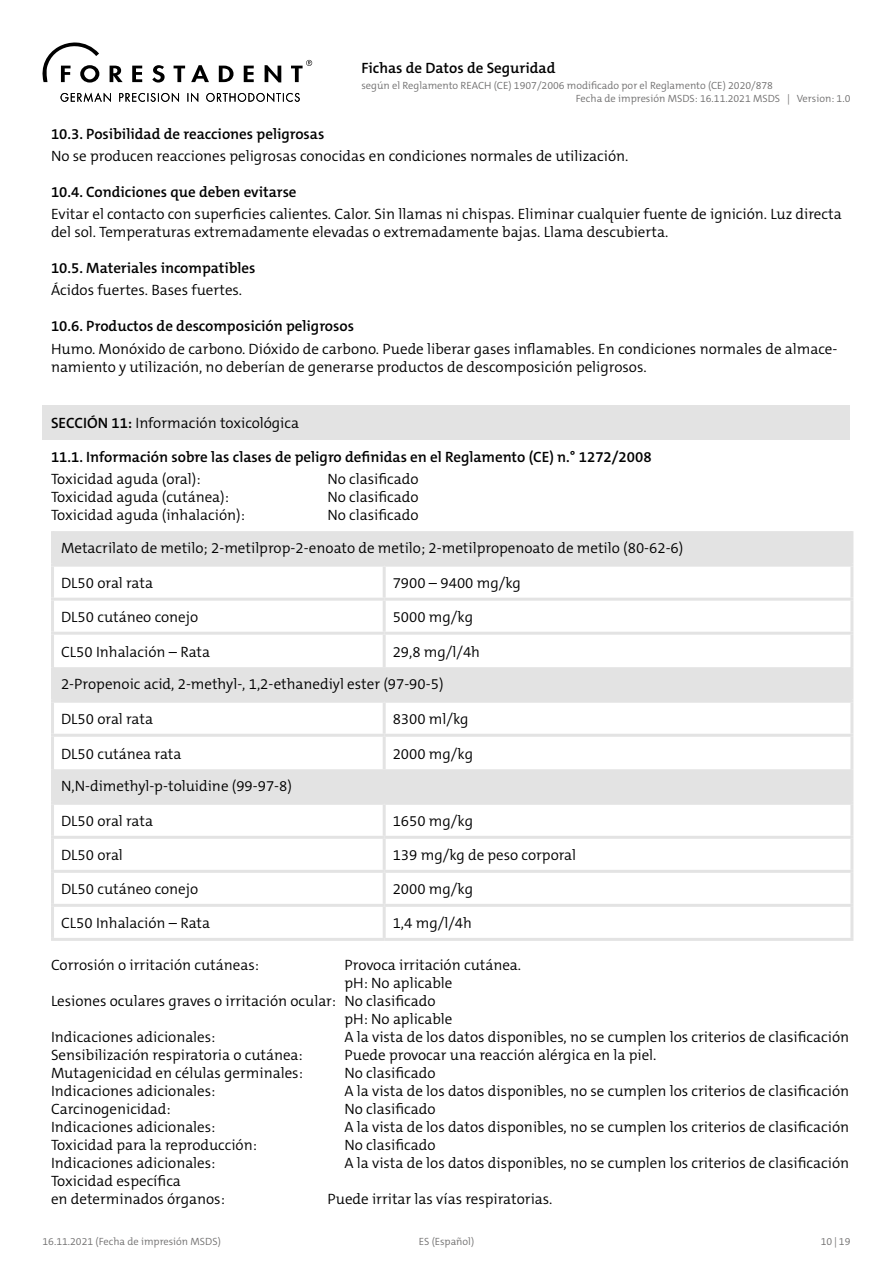
<style>
.page{position:relative;width:893px;height:1263px;background:#fff}
.page>*{position:absolute;margin:0;border:0;box-sizing:border-box;transform-origin:0 0}
.t1{font:300 15px/18px "The Mix C5";color:#000}
.t2{font:600 15px "The Mix C5";color:#000}
.t3{font:300 10.5px/12.6px "The Mix C5";color:#706f6f}
.s1{font-weight:600}
</style>
<div class="page">
<svg style="left:110px;top:66px;width:13px;height:16px"></svg>
<svg style="left:132px;top:66px;width:10px;height:16px"></svg>
<svg style="left:152px;top:65px;width:13px;height:18px"></svg>
<svg style="left:174px;top:66px;width:11px;height:16px"></svg>
<svg style="left:191px;top:65px;width:18px;height:17px"></svg>
<svg style="left:219px;top:66px;width:15px;height:16px"></svg>
<svg style="left:244px;top:66px;width:10px;height:16px"></svg>
<svg style="left:265px;top:65px;width:16px;height:17px"></svg>
<svg style="left:291px;top:60px;width:21px;height:22px"></svg>
<svg style="left:43px;top:43px;width:56px;height:40px"></svg>
<svg style="left:61px;top:93px;width:239px;height:9px"></svg>
<div style="left:43px;top:405px;width:807px;height:34px;background:#e3e3e3"></div>
<svg style="left:54px;top:531px;width:796px;height:271px"></svg>
<hr style="left:850px;top:531px;width:3px;height:33px;background:#e3e3e3">
<hr style="left:850px;top:667px;width:3px;height:33px;background:#e3e3e3">
<hr style="left:850px;top:769px;width:3px;height:33px;background:#e3e3e3">
<hr style="left:51px;top:531px;width:3px;height:33px;background:#e3e3e3">
<hr style="left:51px;top:567px;width:3px;height:31px;background:#e3e3e3">
<hr style="left:850px;top:567px;width:3px;height:31px;background:#e3e3e3">
<hr style="left:51px;top:601px;width:3px;height:31px;background:#e3e3e3">
<hr style="left:850px;top:601px;width:3px;height:31px;background:#e3e3e3">
<hr style="left:51px;top:635px;width:3px;height:32px;background:#e3e3e3">
<hr style="left:850px;top:635px;width:3px;height:32px;background:#e3e3e3">
<hr style="left:51px;top:667px;width:3px;height:33px;background:#e3e3e3">
<hr style="left:51px;top:703px;width:3px;height:31px;background:#e3e3e3">
<hr style="left:850px;top:703px;width:3px;height:31px;background:#e3e3e3">
<hr style="left:51px;top:737px;width:3px;height:32px;background:#e3e3e3">
<hr style="left:850px;top:737px;width:3px;height:32px;background:#e3e3e3">
<hr style="left:51px;top:769px;width:3px;height:33px;background:#e3e3e3">
<hr style="left:51px;top:805px;width:3px;height:31px;background:#e3e3e3">
<hr style="left:850px;top:805px;width:3px;height:31px;background:#e3e3e3">
<hr style="left:51px;top:839px;width:3px;height:31px;background:#e3e3e3">
<hr style="left:850px;top:839px;width:3px;height:31px;background:#e3e3e3">
<hr style="left:51px;top:873px;width:3px;height:31px;background:#e3e3e3">
<hr style="left:850px;top:873px;width:3px;height:31px;background:#e3e3e3">
<hr style="left:51px;top:907px;width:3px;height:31px;background:#e3e3e3">
<hr style="left:850px;top:907px;width:3px;height:31px;background:#e3e3e3">
<hr style="left:383px;top:567px;width:3px;height:31px;background:#e3e3e3">
<hr style="left:383px;top:601px;width:3px;height:31px;background:#e3e3e3">
<hr style="left:383px;top:635px;width:3px;height:32px;background:#e3e3e3">
<hr style="left:383px;top:703px;width:3px;height:31px;background:#e3e3e3">
<hr style="left:383px;top:737px;width:3px;height:32px;background:#e3e3e3">
<hr style="left:383px;top:805px;width:3px;height:31px;background:#e3e3e3">
<hr style="left:383px;top:839px;width:3px;height:31px;background:#e3e3e3">
<hr style="left:383px;top:873px;width:3px;height:31px;background:#e3e3e3">
<hr style="left:383px;top:907px;width:3px;height:31px;background:#e3e3e3">
<hr style="left:51px;top:564px;width:333px;height:3px;background:#e3e3e3">
<hr style="left:384px;top:564px;width:469px;height:3px;background:#e3e3e3">
<hr style="left:51px;top:598px;width:333px;height:3px;background:#e3e3e3">
<hr style="left:384px;top:598px;width:469px;height:3px;background:#e3e3e3">
<hr style="left:51px;top:632px;width:333px;height:3px;background:#e3e3e3">
<hr style="left:384px;top:632px;width:469px;height:3px;background:#e3e3e3">
<hr style="left:51px;top:700px;width:333px;height:3px;background:#e3e3e3">
<hr style="left:384px;top:700px;width:469px;height:3px;background:#e3e3e3">
<hr style="left:51px;top:734px;width:333px;height:3px;background:#e3e3e3">
<hr style="left:384px;top:734px;width:469px;height:3px;background:#e3e3e3">
<hr style="left:51px;top:802px;width:333px;height:3px;background:#e3e3e3">
<hr style="left:384px;top:802px;width:469px;height:3px;background:#e3e3e3">
<hr style="left:51px;top:836px;width:333px;height:3px;background:#e3e3e3">
<hr style="left:384px;top:836px;width:469px;height:3px;background:#e3e3e3">
<hr style="left:51px;top:870px;width:333px;height:3px;background:#e3e3e3">
<hr style="left:384px;top:870px;width:469px;height:3px;background:#e3e3e3">
<hr style="left:51px;top:904px;width:333px;height:3px;background:#e3e3e3">
<hr style="left:384px;top:904px;width:469px;height:3px;background:#e3e3e3">
<hr style="left:51px;top:938px;width:333px;height:3px;background:#e3e3e3">
<hr style="left:384px;top:938px;width:469px;height:3px;background:#e3e3e3">
<p class="t2" style="left:361px;top:58px;width:196px">Fichas de Datos de Seguridad</p>
<p class="t3" style="left:576px;top:80px;width:276px;text-indent:-214px">según el Reglamento REACH (CE) 1907/2006 modificado por el Reglamento (CE) 2020/878<br>Fecha de impresión MSDS: 16.11.2021 MSDS | Version: 1.0</p>
<p class="t2" style="left:51px;top:124px;width:275px">10.3. Posibilidad de reacciones peligrosas</p>
<p class="t1" style="left:51px;top:147px;width:579px">No se producen reacciones peligrosas conocidas en condiciones normales de utilización.</p>
<p class="t2" style="left:51px;top:182px;width:247px">10.4. Condiciones que deben evitarse</p>
<p class="t1" style="left:51px;top:205px;width:792px">Evitar el contacto con superficies calientes. Calor. Sin llamas ni chispas. Eliminar cualquier fuente de ignición. Luz directa del sol. Temperaturas extremadamente elevadas o extremadamente bajas. Llama descubierta.</p>
<p class="t2" style="left:51px;top:258px;width:206px">10.5. Materiales incompatibles</p>
<p class="t1" style="left:51px;top:281px;width:193px">Ácidos fuertes. Bases fuertes.</p>
<p class="t2" style="left:51px;top:317px;width:305px">10.6. Productos de descomposición peligrosos</p>
<p class="t1" style="left:51px;top:340px;width:788px">Humo. Monóxido de carbono. Dióxido de carbono. Puede liberar gases inflamables. En condiciones normales de almace&shy;namiento y utilización, no deberían de generarse productos de descomposición peligrosos.</p>
<p class="t1" style="left:51px;top:414px;width:250px"><span class="s1">SECCIÓN 11:</span> Información toxicológica</p>
<p class="t2" style="left:51px;top:447px;width:602px">11.1. Información sobre las clases de peligro definidas en el Reglamento (CE) n.° 1272/2008</p>
<p class="t1" style="left:51px;top:470px;width:151px">Toxicidad aguda (oral):</p>
<p class="t1" style="left:327px;top:470px;width:93px">No clasificado</p>
<p class="t1" style="left:51px;top:488px;width:179px">Toxicidad aguda (cutánea):</p>
<p class="t1" style="left:327px;top:488px;width:93px">No clasificado</p>
<p class="t1" style="left:51px;top:506px;width:195px">Toxicidad aguda (inhalación):</p>
<p class="t1" style="left:327px;top:506px;width:93px">No clasificado</p>
<p class="t1" style="left:61px;top:539px;width:624px">Metacrilato de metilo; 2-metilprop-2-enoato de metilo; 2-metilpropenoato de metilo (80-62-6)</p>
<p class="t1" style="left:61px;top:574px;width:94px">DL50 oral rata</p>
<p class="t1" style="left:393px;top:574px;width:130px">7900 – 9400 mg/kg</p>
<p class="t1" style="left:61px;top:608px;width:139px">DL50 cutáneo conejo</p>
<p class="t1" style="left:393px;top:608px;width:82px">5000 mg/kg</p>
<p class="t1" style="left:61px;top:642px;width:151px">CL50 Inhalación – Rata</p>
<p class="t1" style="left:61px;top:635px;width:420px;line-height:32.5px;text-indent:332px">29,8 mg/l/4h<br>2-Propenoic acid, 2-methyl-, 1,2-ethanediyl ester (97-90-5)</p>
<p class="t1" style="left:61px;top:710px;width:94px">DL50 oral rata</p>
<p class="t1" style="left:393px;top:710px;width:77px">8300 ml/kg</p>
<p class="t1" style="left:61px;top:745px;width:122px">DL50 cutánea rata</p>
<p class="t1" style="left:393px;top:745px;width:82px">2000 mg/kg</p>
<p class="t1" style="left:61px;top:777px;width:232px">N,N-dimethyl-p-toluidine (99-97-8)</p>
<p class="t1" style="left:61px;top:812px;width:94px">DL50 oral rata</p>
<p class="t1" style="left:393px;top:812px;width:82px">1650 mg/kg</p>
<p class="t1" style="left:61px;top:846px;width:63px">DL50 oral</p>
<p class="t1" style="left:393px;top:846px;width:185px">139 mg/kg de peso corporal</p>
<p class="t1" style="left:61px;top:880px;width:139px">DL50 cutáneo conejo</p>
<p class="t1" style="left:393px;top:880px;width:82px">2000 mg/kg</p>
<p class="t1" style="left:61px;top:914px;width:151px">CL50 Inhalación – Rata</p>
<p class="t1" style="left:393px;top:914px;width:81px">1,4 mg/l/4h</p>
<p class="t1" style="left:51px;top:956px;width:209px">Corrosión o irritación cutáneas:</p>
<p class="t1" style="left:344px;top:956px;width:178px">Provoca irritación cutánea.</p>
<p class="t1" style="left:344px;top:974px;width:110px">pH: No aplicable</p>
<p class="t1" style="left:51px;top:992px;width:386px">Lesiones oculares graves o irritación ocular: No clasificado</p>
<p class="t1" style="left:344px;top:1010px;width:110px">pH: No aplicable</p>
<p class="t1" style="left:51px;top:1028px;width:166px">Indicaciones adicionales:</p>
<p class="t1" style="left:344px;top:1028px;width:506px">A la vista de los datos disponibles, no se cumplen los criterios de clasificación</p>
<p class="t1" style="left:51px;top:1046px;width:253px">Sensibilización respiratoria o cutánea:</p>
<p class="t1" style="left:344px;top:1046px;width:314px">Puede provocar una reacción alérgica en la piel.</p>
<p class="t1" style="left:51px;top:1064px;width:253px">Mutagenicidad en células germinales:</p>
<p class="t1" style="left:344px;top:1064px;width:93px">No clasificado</p>
<p class="t1" style="left:51px;top:1082px;width:166px">Indicaciones adicionales:</p>
<p class="t1" style="left:344px;top:1082px;width:506px">A la vista de los datos disponibles, no se cumplen los criterios de clasificación</p>
<p class="t1" style="left:51px;top:1100px;width:121px">Carcinogenicidad:</p>
<p class="t1" style="left:344px;top:1100px;width:93px">No clasificado</p>
<p class="t1" style="left:51px;top:1118px;width:166px">Indicaciones adicionales:</p>
<p class="t1" style="left:344px;top:1118px;width:506px">A la vista de los datos disponibles, no se cumplen los criterios de clasificación</p>
<p class="t1" style="left:51px;top:1136px;width:207px">Toxicidad para la reproducción:</p>
<p class="t1" style="left:344px;top:1136px;width:93px">No clasificado</p>
<p class="t1" style="left:51px;top:1154px;width:166px">Indicaciones adicionales:</p>
<p class="t1" style="left:344px;top:1154px;width:506px">A la vista de los datos disponibles, no se cumplen los criterios de clasificación</p>
<p class="t1" style="left:51px;top:1172px;width:175px">Toxicidad específica<br>en determinados órganos:</p>
<p class="t1" style="left:327px;top:1190px;width:226px">Puede irritar las vías respiratorias.</p>
<p class="t3" style="left:43px;top:1235px;width:180px">16.11.2021 (Fecha de impresión MSDS)</p>
<p class="t3" style="left:419px;top:1235px;width:57px">ES (Español)</p>
<p class="t3" style="left:821px;top:1235px;width:31px">10 | 19</p>
</div>
